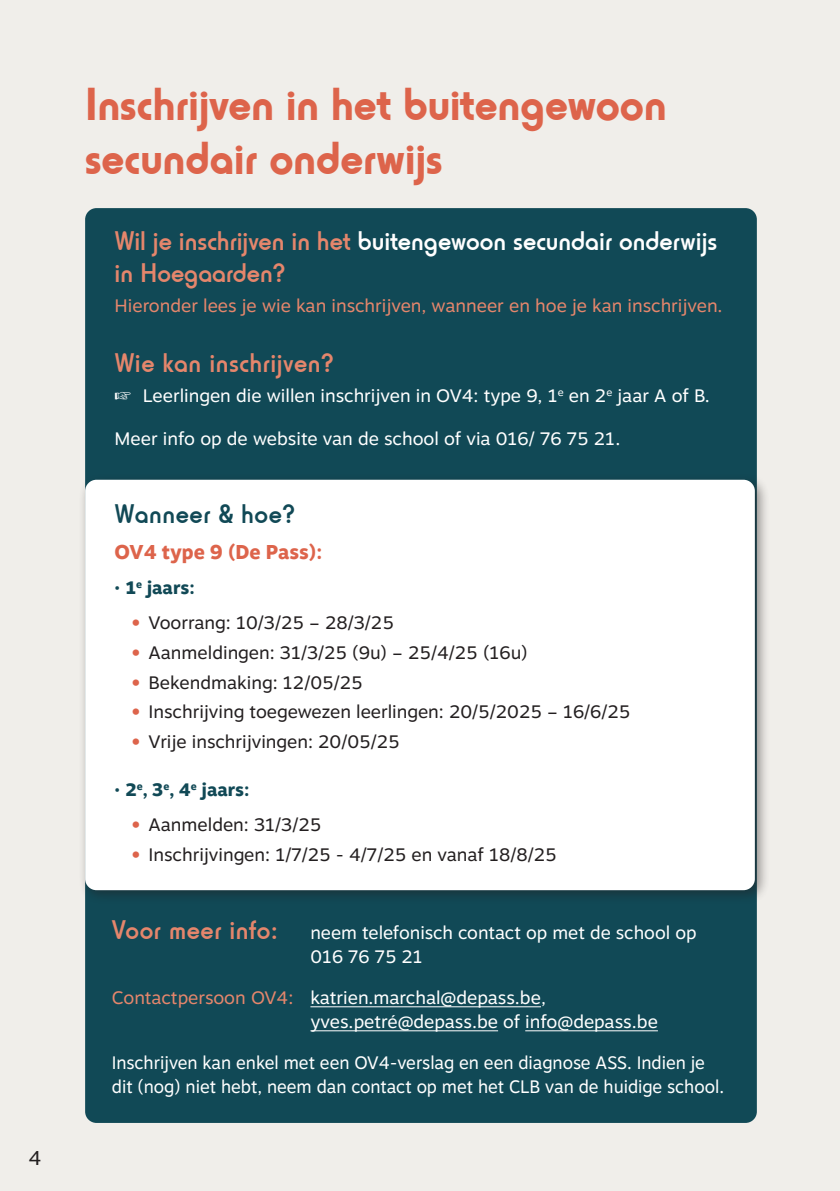
<style>
.page{position:relative;width:840px;height:1191px;background:#fff}
.page>*{position:absolute;margin:0;border:0;box-sizing:border-box;transform-origin:0 0}
.t1{font:700 48px/54px "Horatio D";color:#dd644b}
.t2{font:500 28px/32px "Horatio D";color:#e5866c}
.t3{font:500 28px "Horatio D";letter-spacing:.02em;color:#e5866c}
.t4{font:500 28px "Horatio D";letter-spacing:.02em;color:#114956}
.t5{font:800 20px "Motiva Sans";color:#dd644b}
.t6{font:20px "Motiva Sans";color:#231f20}
.t7{font:18px/24px "Motiva Sans";color:#fff}
.t8{font:18px "Motiva Sans";color:#231f20}
.t9{font:18px/24px "Motiva Sans";color:#fff;scale:.95 1}
.t10{font:18px "Motiva Sans";color:#e5866c}
.t11{font:800 18px "Motiva Sans";color:#114956}
.s1{color:#fff}
.s2{font-weight:400}
.s3{font-family:"Avenir LT Std";color:#dd644b}
.s4{font-family:"Horatio D";font-weight:500;font-size:28px;color:#e5866c}
.s5{color:#e5866c}
</style>
<div class="page">
<div style="left:0;top:0;width:839px;height:1191px;background:#f0eeea"></div>
<div style="left:85px;top:208px;width:671px;height:915px;background:#114956;border-radius:11px"></div>
<hr style="left:310px;top:1006px;width:230px;height:1px;background:#fff">
<hr style="left:310px;top:1030px;width:188px;height:1px;background:#fff">
<hr style="left:525px;top:1030px;width:132px;height:1px;background:#fff">
<div style="left:78px;top:473px;width:691px;height:432px;background:#231f20;opacity:.5"></div>
<div style="left:85px;top:480px;width:669px;height:410px;background:#fff;border-radius:11px"></div>
<p class="t6" style="left:28px;top:1143px;width:15px">4</p>
<p class="t1" style="left:85px;top:77px;width:582px">Inschrijven in het buitengewoon secundair onderwijs</p>
<p class="t2" style="left:114px;top:225px;width:604px">Wil je inschrijven in het <span class="s1">buitengewoon secundair onderwijs </span>in Hoegaarden?</p>
<p class="t10" style="left:114px;top:292px;width:609px">Hieronder lees je wie kan inschrijven, wanneer en hoe je kan inschrijven.</p>
<p class="t3" style="left:114px;top:347px;width:220px">Wie kan inschrijven?</p>
<p class="t7" style="left:114px;top:383px;width:596px">☞ Leerlingen die willen inschrijven in OV4: type 9, 1<sup>e</sup> en 2<sup>e</sup> jaar A of B.</p>
<p class="t7" style="left:114px;top:426px;width:507px">Meer info op de website van de school of via 016/ 76 75 21.</p>
<p class="t4" style="left:114px;top:498px;width:182px">Wanneer &amp; hoe?</p>
<p class="t5" style="left:114px;top:537px;width:209px">OV4 type 9 (De Pass):</p>
<p class="t11" style="left:114px;top:574px;width:82px"><span class="s2">•</span> 1<sup>e</sup> jaars:</p>
<p class="t8" style="left:131px;top:610px;width:264px"><span class="s3">•</span> Voorrang: 10/3/25 – 28/3/25</p>
<p class="t8" style="left:131px;top:639px;width:397px"><span class="s3">•</span> Aanmeldingen: 31/3/25 (9u) – 25/4/25 (16u)</p>
<p class="t8" style="left:131px;top:669px;width:232px"><span class="s3">•</span> Bekendmaking: 12/05/25</p>
<p class="t8" style="left:131px;top:699px;width:500px"><span class="s3">•</span> Inschrijving toegewezen leerlingen: 20/5/2025 – 16/6/25</p>
<p class="t8" style="left:131px;top:728px;width:269px"><span class="s3">•</span> Vrije inschrijvingen: 20/05/25</p>
<p class="t11" style="left:114px;top:776px;width:136px"><span class="s2">•</span> 2<sup>e</sup>, 3<sup>e</sup>, 4<sup>e</sup> jaars:</p>
<p class="t8" style="left:131px;top:812px;width:191px"><span class="s3">•</span> Aanmelden: 31/3/25</p>
<p class="t8" style="left:131px;top:841px;width:426px"><span class="s3">•</span> Inschrijvingen: 1/7/25 - 4/7/25 en vanaf 18/8/25</p>
<p class="t7" style="left:310px;top:920px;width:387px;text-indent:-198px"><span class="s4">Voor meer info:</span> neem telefonisch contact op met de school op<br>016 76 75 21</p>
<p class="t7" style="left:310px;top:985px;width:349px;text-indent:-198px"><span class="s5">Contactpersoon OV4:</span> katrien.marchal@depass.be, yves.petré@depass.be of info@depass.be</p>
<p class="t9" style="left:112px;top:1050px;width:645px">Inschrijven kan enkel met een OV4-verslag en een diagnose ASS. Indien je dit (nog) niet hebt, neem dan contact op met het CLB van de huidige school.</p>
</div>
